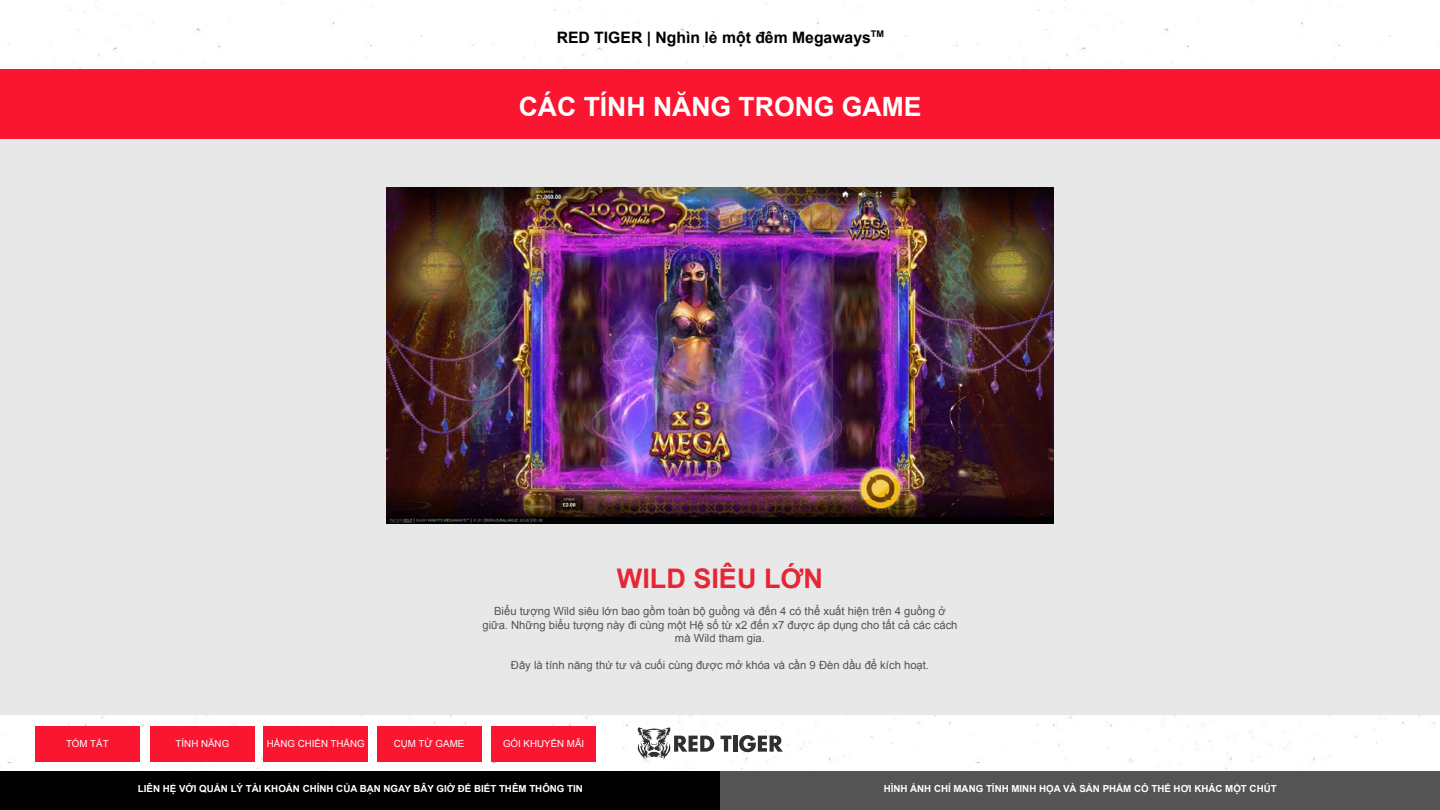
<style>
.page{position:relative;width:1440px;height:810px;background:#fff}
.page>*{position:absolute;margin:0;border:0;box-sizing:border-box;transform-origin:0 0}
.t1{font:700 27px "Arial";color:#e62636}
.t2{font:700 26.55px "Arial";color:#fff}
.t3{font:700 15.75px "Arial";color:#000}
.t4{font:11.25px/13.5px "Arial";color:#545454;text-align:center}
.t5{font:700 9.75px "Arial";color:#fff}
.t6{font:9.75px "Arial";color:#fff}
</style>
<div class="page">
<svg style="left:638px;top:727px;width:76px;height:33px"></svg>
<svg style="left:721px;top:736px;width:11px;height:16px"></svg>
<hr style="left:733px;top:736px;width:4px;height:16px;background:#303030">
<svg style="left:739px;top:735px;width:44px;height:17px"></svg>
<div style="left:0;top:70px;width:1440px;height:644px;background:#e8e8e8"></div>
<div style="left:0;top:69px;width:1440px;height:69px;background:#fa1631"></div>
<div style="left:0;top:771px;width:720px;height:39px;background:#000"></div>
<div style="left:720px;top:771px;width:720px;height:39px;background:#545454"></div>
<div style="left:35px;top:726px;width:105px;height:35px;background:#fa1631"></div>
<div style="left:150px;top:726px;width:105px;height:35px;background:#fa1631"></div>
<div style="left:263px;top:726px;width:105px;height:35px;background:#fa1631"></div>
<div style="left:377px;top:726px;width:105px;height:35px;background:#fa1631"></div>
<div style="left:491px;top:726px;width:105px;height:35px;background:#fa1631"></div>
<img style="left:387px;top:188px;width:666px;height:336px">
<h3 class="t3" style="left:557px;top:27px;width:329px">RED TIGER | Nghìn lẻ một đêm Megaways<sup>TM</sup></h3>
<h2 class="t2" style="left:519px;top:89px;width:404px">CÁC TÍNH NĂNG TRONG GAME</h2>
<h1 class="t1" style="left:617px;top:561px;width:208px">WILD SIÊU LỚN</h1>
<p class="t4" style="left:482px;top:604px;width:477px">Biểu tượng Wild siêu lớn bao gồm toàn bộ guồng và đến 4 có thể xuất hiện trên 4 guồng ở giữa. Những biểu tượng này đi cù ng một Hệ số từ x2 đến x7 được áp dụ ng cho tất cả các cách mà Wild tham gia.</p>
<p class="t4" style="left:511px;top:658px;width:420px">Đây là tinh năng thứ tư và cuối cù ng được mở khóa và cần 9 Đèn dầu để kich hoạt.</p>
<p class="t4" style="left:552px;top:660px;width:4px">́</p>
<p class="t4" style="left:889px;top:660px;width:4px">́</p>
<p class="t6" style="left:66px;top:737px;width:44px">TÓM TẮT</p>
<p class="t6" style="left:176px;top:737px;width:55px">TÍNH NĂNG</p>
<p class="t6" style="left:267px;top:737px;width:99px">HÀNG CHIẾN THẮNG</p>
<p class="t6" style="left:394px;top:737px;width:72px">CỤM TỪ GAME</p>
<p class="t6" style="left:503px;top:737px;width:83px">GÓI KHUYẾN MÃI</p>
<p class="t5" style="left:138px;top:783px;width:447px">LIÊN HỆ VỚI QUẢN LÝ TÀI KHOẢN CHÍNH CỦA BẠN NGAY BÂY GIỜ ĐỂ BIẾT THÊM THÔNG TIN</p>
<p class="t5" style="left:884px;top:783px;width:395px">HÌNH ẢNH CHỈ MANG TÍNH MINH HỌA VÀ SẢN PHẨM CÓ THỂ HƠI KHÁC MỘT CHÚT</p>
</div>
